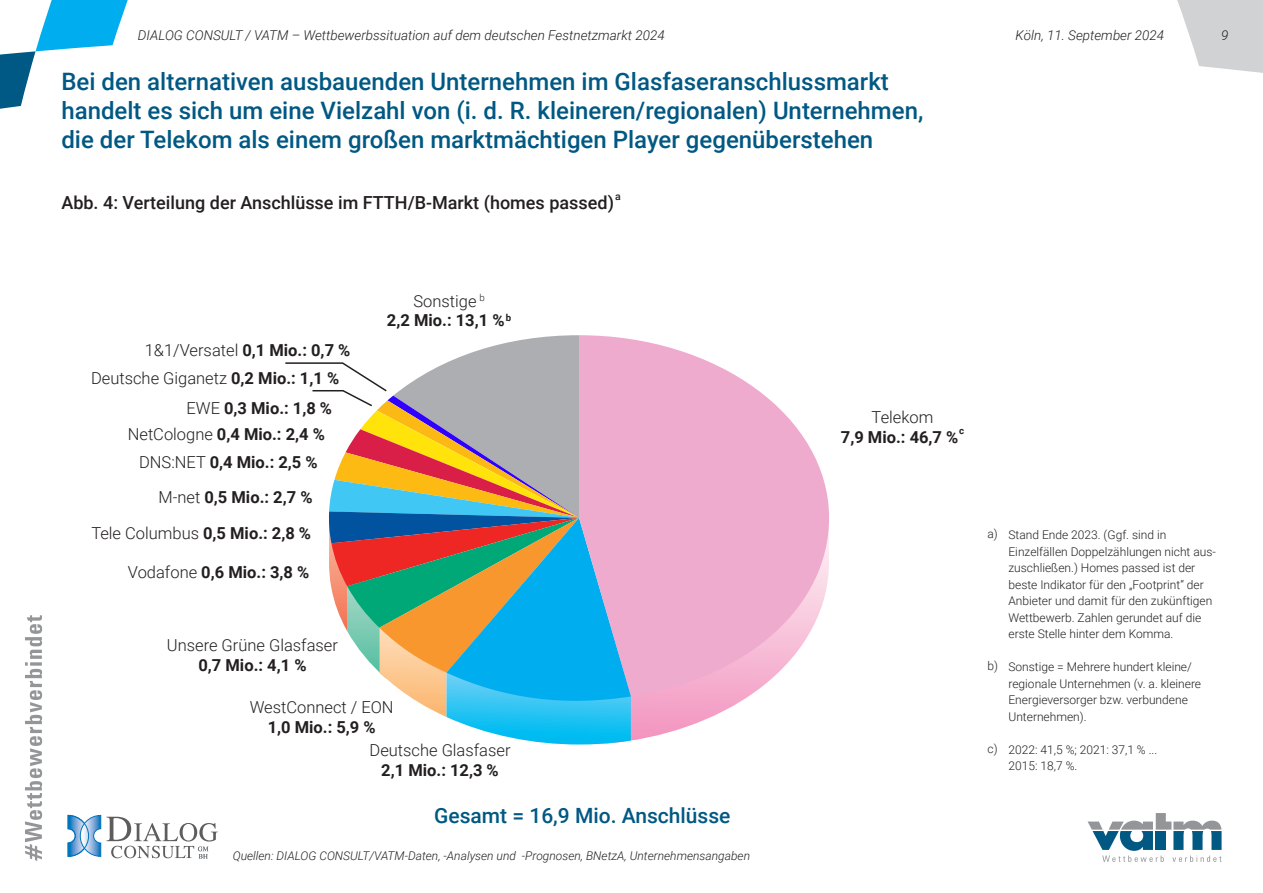
<style>
.page{position:relative;width:1263px;height:893px;background:#fff}
.page>*{position:absolute;margin:0;border:0;box-sizing:border-box;transform-origin:0 0}
.t1{font:500 24px/28.8px "Roboto";color:#005883}
.t2{font:500 21px "Roboto";color:#005883}
.t3{font:500 18px "Roboto";color:#231f20}
.t4{font:700 16.5px/19.8px "Roboto";color:#231f20;text-align:center}
.t5{font:300 16.5px "Roboto";color:#231f20}
.t6{font:italic 300 13.5px "Roboto";color:#231f20}
.t7{font:300 12px/16.5px "Roboto";color:#231f20}
.t8{font:italic 300 12px "Roboto";color:#231f20}
.t9{font:500 10.5px "Roboto";color:#231f20}
.t10{font:700 9.6px "Roboto";color:#231f20}
.s1{font-weight:700}
.s2{font-weight:300}
</style>
<div class="page">
<svg style="left:1177px;top:0;width:86px;height:73px"></svg>
<svg style="left:68px;top:815px;width:150px;height:43px"></svg>
<svg style="left:1087px;top:813px;width:134px;height:49px"></svg>
<svg style="left:25px;top:615px;width:17px;height:246px"></svg>
<svg style="left:631px;top:696px;width:118px;height:45px"></svg>
<svg style="left:446px;top:717px;width:185px;height:28px"></svg>
<svg style="left:631px;top:339px;width:198px;height:357px;fill:#eeabcd"></svg>
<svg style="left:285px;top:335px;width:346px;height:382px"></svg>
<svg style="left:0;top:0;width:128px;height:109px"></svg>
<p class="t6" style="left:138px;top:26px;width:528px">DIALOG CONSULT / VATM – Wettbewerbssituation auf dem deutschen Festnetzmarkt 2024</p>
<p class="t6" style="left:1015px;top:26px;width:150px">Köln, 11. September 2024</p>
<p class="t6" style="left:1221px;top:26px;width:9px">9</p>
<h1 class="t1" style="left:61px;top:66px;width:863px">Bei den alternativen ausbauenden Unternehmen im Glasfaseranschlussmarkt handelt es sich um eine Vielzahl von (i. d. R. kleineren/regionalen) Unternehmen, die der Telekom als einem großen marktmächtigen Player gegenüberstehen</h1>
<h3 class="t3" style="left:61px;top:190px;width:554px">Abb. 4: Verteilung der Anschlüsse im FTTH/B-Markt (homes passed)</h3>
<p class="t9" style="left:615px;top:189px;width:7px">a</p>
<h3 class="t5" style="left:145px;top:338px;width:207px">1&amp;1/Versatel <span class="s1">0,1 Mio.: 0,7 %</span></h3>
<h3 class="t5" style="left:91px;top:367px;width:250px">Deutsche Giganetz <span class="s1">0,2 Mio.: 1,1 %</span></h3>
<h3 class="t4" style="left:187px;top:397px;width:147px"><span class="s2">EWE</span> 0,3 Mio.: 1,8 %</h3>
<h3 class="t4" style="left:128px;top:424px;width:199px"><span class="s2">NetCologne</span> 0,4 Mio.: 2,4 %</h3>
<h3 class="t4" style="left:139px;top:451px;width:180px"><span class="s2">DNS:NET</span> 0,4 Mio.: 2,5 %</h3>
<h3 class="t4" style="left:159px;top:487px;width:155px"><span class="s2">M-net</span> 0,5 Mio.: 2,7 %</h3>
<h3 class="t5" style="left:91px;top:521px;width:221px">Tele Columbus <span class="s1">0,5 Mio.: 2,8 %</span></h3>
<h3 class="t4" style="left:128px;top:562px;width:183px"><span class="s2">Vodafone</span> 0,6 Mio.: 3,8 %</h3>
<h3 class="t5" style="left:167px;top:634px;width:173px">Unsere Grüne Glasfaser</h3>
<h3 class="t4" style="left:198px;top:655px;width:110px">0,7 Mio.: 4,1 %</h3>
<h3 class="t4" style="left:387px;top:290px;width:126px"><span class="s2">Sonstige</span> <sup>b<br></sup>2,2 Mio.: 13,1 %<sup>b</sup></h3>
<h3 class="t5" style="left:250px;top:695px;width:145px">WestConnect / EON</h3>
<h3 class="t4" style="left:268px;top:716px;width:110px">1,0 Mio.: 5,9 %</h3>
<h3 class="t5" style="left:369px;top:738px;width:143px">Deutsche Glasfaser</h3>
<h3 class="t4" style="left:381px;top:759px;width:119px">2,1 Mio.: 12,3 %</h3>
<h2 class="t2" style="left:434px;top:801px;width:298px">Gesamt = 16,9 Mio. Anschlüsse</h2>
<p class="t8" style="left:233px;top:847px;width:519px">Quellen: DIALOG CONSULT/VATM-Daten, -Analysen und -Prognosen, BNetzA, Unternehmensangaben</p>
<h3 class="t5" style="left:872px;top:406px;width:63px">Telekom</h3>
<h3 class="t4" style="left:841px;top:427px;width:119px">7,9 Mio.: 46,7 %</h3>
<p class="t10" style="left:959px;top:424px;width:7px">c</p>
<p class="t7" style="left:987px;top:525px;width:12px">a)</p>
<p class="t7" style="left:987px;top:657px;width:12px">b)</p>
<p class="t7" style="left:987px;top:739px;width:12px">c)</p>
<p class="t7" style="left:1008px;top:526px;width:209px">Stand Ende 2023. (Ggf. sind in Einzelfällen Doppelzählungen nicht aus&shy;zuschließen.) Homes passed ist der beste Indikator für den „Footprint“ der Anbieter und damit für den zukünftigen Wettbewerb. Zahlen gerundet auf die erste Stelle hinter dem Komma.</p>
<p class="t7" style="left:1008px;top:658px;width:194px">Sonstige = Mehrere hundert kleine/ regionale Unternehmen (v. a. kleinere<br>Energieversorger bzw. verbundene<br>Unternehmen).</p>
<p class="t7" style="left:1008px;top:741px;width:150px">2022: 41,5 %; 2021: 37,1 % ...<br>2015: 18,7 %.</p>
</div>
